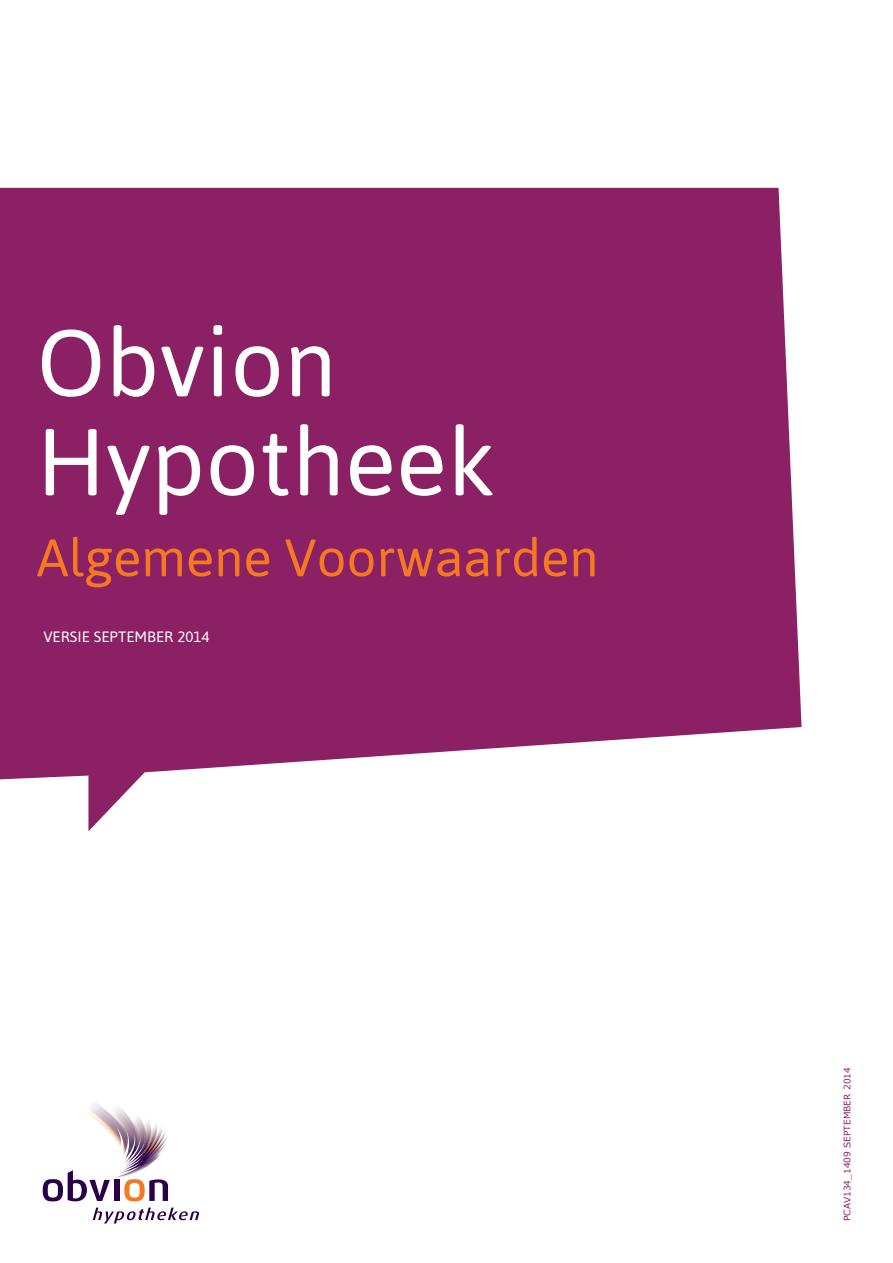
<style>
.page{position:relative;width:893px;height:1263px;background:#fff}
.page>*{position:absolute;margin:0;border:0;box-sizing:border-box;transform-origin:0 0}
.t1{font:94.5px/99px "Asap";color:#fff}
.t2{font:52.5px "Asap";color:#f47921}
.t3{font:15px "Asap";color:#fff}
.t4{font:9px "Verdana";color:#8b2065}
</style>
<div class="page">
<svg style="left:0;top:188px;width:801px;height:643px;background:#993c78"></svg>
<svg style="left:42px;top:1102px;width:158px;height:122px"></svg>
<h1 class="t1" style="left:37px;top:313px;width:461px">Obvion<br>Hypotheek</h1>
<h2 class="t2" style="left:37px;top:527px;width:563px">Algemene Voorwaarden</h2>
<h3 class="t3" style="left:43px;top:628px;width:168px">VERSIE SEPTEMBER 2014</h3>
<p class="t4" style="left:841px;top:1221px;width:155px;rotate:-90deg">PCAV134_1409 SEPTEMBER 2014</p>
</div>
